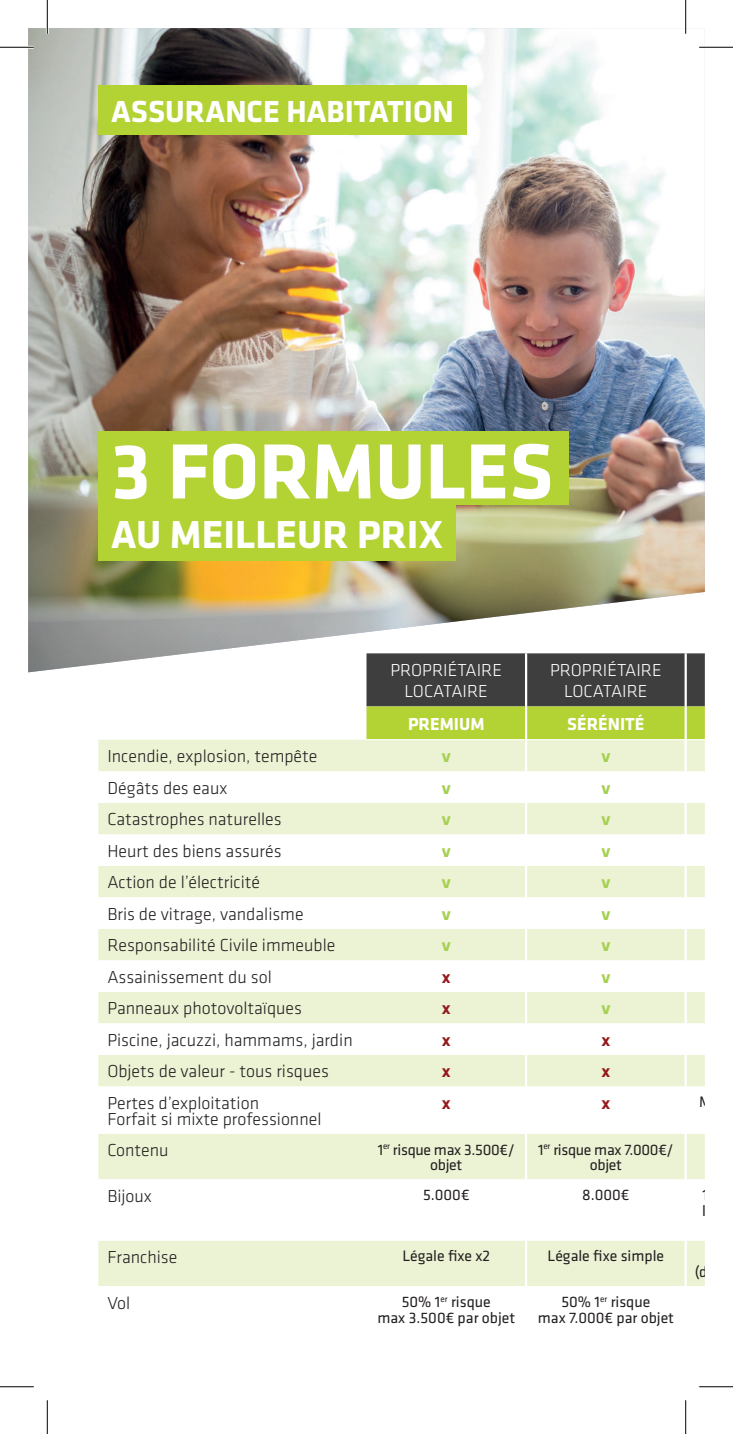
<style>
.page{position:relative;width:733px;height:1434px;background:#fff}
.page>*{position:absolute;margin:0;border:0;box-sizing:border-box;transform-origin:0 0}
.t1{font:700 81px "Klavika";color:#fff}
.t2{font:700 40.5px "Klavika";color:#fff}
.t3{font:700 31.5px "Klavika";color:#fff}
.t4{font:300 18px/15.8px "Klavika";color:#231f20}
.t5{font:300 18px/21.6px "Klavika";color:#fff;text-align:center}
.t6{font:700 18px "Klavika";color:#a6d052}
.t7{font:700 18px "Klavika";color:#fff}
.t8{font:700 18px "Klavika";color:#94191c}
.t9{font:15.75px/15.8px "Klavika";color:#231f20;text-align:center}
.t10{font:15.75px/15.8px "Klavika";letter-spacing:-.02em;color:#231f20;text-align:center}
</style>
<div class="page">
<img style="left:28px;top:28px;width:676px;height:644px">
<div style="left:98px;top:86px;width:368px;height:49px;background:#b3d234"></div>
<div style="left:98px;top:505px;width:358px;height:56px;background:#b3d234"></div>
<div style="left:98px;top:431px;width:470px;height:74px;background:#b3d234"></div>
<div style="left:98px;top:740px;width:606px;height:31px;background:#ecf3d4"></div>
<svg style="left:98px;top:803px;width:606px;height:483px;fill:#ecf3d4"></svg>
<svg style="left:366px;top:653px;width:338px;height:87px;background:#6f7a41"></svg>
<hr style="left:524px;top:740px;width:3px;height:31px;background:#fff">
<hr style="left:684px;top:740px;width:2px;height:31px;background:#fff">
<hr style="left:524px;top:803px;width:3px;height:31px;background:#fff">
<hr style="left:684px;top:803px;width:2px;height:31px;background:#fff">
<hr style="left:524px;top:834px;width:3px;height:32px;background:#fff">
<hr style="left:684px;top:834px;width:2px;height:32px;background:#fff">
<hr style="left:524px;top:866px;width:3px;height:31px;background:#fff">
<hr style="left:684px;top:866px;width:2px;height:31px;background:#fff">
<hr style="left:524px;top:897px;width:3px;height:32px;background:#fff">
<hr style="left:684px;top:897px;width:2px;height:32px;background:#fff">
<hr style="left:524px;top:929px;width:3px;height:31px;background:#fff">
<hr style="left:684px;top:929px;width:2px;height:31px;background:#fff">
<hr style="left:524px;top:960px;width:3px;height:32px;background:#fff">
<hr style="left:684px;top:960px;width:2px;height:32px;background:#fff">
<hr style="left:524px;top:992px;width:3px;height:31px;background:#fff">
<hr style="left:684px;top:992px;width:2px;height:31px;background:#fff">
<hr style="left:524px;top:1023px;width:3px;height:32px;background:#fff">
<hr style="left:684px;top:1023px;width:2px;height:32px;background:#fff">
<hr style="left:524px;top:1055px;width:3px;height:31px;background:#fff">
<hr style="left:684px;top:1055px;width:2px;height:31px;background:#fff">
<hr style="left:524px;top:1086px;width:3px;height:48px;background:#fff">
<hr style="left:684px;top:1086px;width:2px;height:48px;background:#fff">
<hr style="left:524px;top:1134px;width:3px;height:45px;background:#fff">
<hr style="left:684px;top:1134px;width:2px;height:45px;background:#fff">
<hr style="left:524px;top:1179px;width:3px;height:62px;background:#fff">
<hr style="left:684px;top:1179px;width:2px;height:62px;background:#fff">
<hr style="left:524px;top:1241px;width:3px;height:45px;background:#fff">
<hr style="left:684px;top:1241px;width:2px;height:45px;background:#fff">
<hr style="left:0;top:46px;width:34px;height:3px;background:#fff">
<hr style="left:699px;top:46px;width:33px;height:3px;background:#fff">
<hr style="left:46px;top:0;width:3px;height:34px;background:#fff">
<hr style="left:684px;top:0;width:2px;height:34px;background:#fff">
<hr style="left:0;top:47px;width:34px;height:1px;background:#000">
<hr style="left:699px;top:47px;width:33px;height:1px;background:#000">
<hr style="left:0;top:1386px;width:34px;height:1px;background:#000">
<hr style="left:699px;top:1386px;width:33px;height:1px;background:#000">
<hr style="left:47px;top:0;width:1px;height:34px;background:#000">
<hr style="left:47px;top:1400px;width:1px;height:34px;background:#000">
<hr style="left:685px;top:0;width:1px;height:34px;background:#000">
<hr style="left:685px;top:1400px;width:1px;height:34px;background:#000">
<h3 class="t3" style="left:111px;top:94px;width:344px">ASSURANCE HABITATION</h3>
<h1 class="t1" style="left:111px;top:427px;width:443px">3 FORMULES</h1>
<h2 class="t2" style="left:111px;top:512px;width:333px">AU MEILLEUR PRIX</h2>
<p class="t5" style="left:390px;top:659px;width:113px">PROPRIÉTAIRE<br>LOCATAIRE</p>
<p class="t5" style="left:550px;top:659px;width:113px">PROPRIÉTAIRE<br>LOCATAIRE</p>
<p class="t7" style="left:408px;top:714px;width:78px">PREMIUM</p>
<p class="t7" style="left:567px;top:714px;width:79px">SÉRÉNITÉ</p>
<p class="t4" style="left:107px;top:749px;width:211px">Incendie, explosion, tempête</p>
<p class="t6" style="left:441px;top:747px;width:10px">v</p>
<p class="t6" style="left:601px;top:747px;width:10px">v</p>
<p class="t4" style="left:107px;top:780px;width:121px">Dégâts des eaux</p>
<p class="t6" style="left:441px;top:778px;width:10px">v</p>
<p class="t6" style="left:601px;top:778px;width:10px">v</p>
<p class="t4" style="left:107px;top:812px;width:176px">Catastrophes naturelles</p>
<p class="t6" style="left:441px;top:810px;width:10px">v</p>
<p class="t6" style="left:601px;top:810px;width:10px">v</p>
<p class="t4" style="left:107px;top:843px;width:176px">Heurt des biens assurés</p>
<p class="t6" style="left:441px;top:841px;width:10px">v</p>
<p class="t6" style="left:601px;top:841px;width:10px">v</p>
<p class="t4" style="left:107px;top:875px;width:154px">Action de l’électricité</p>
<p class="t6" style="left:441px;top:873px;width:10px">v</p>
<p class="t6" style="left:601px;top:873px;width:10px">v</p>
<p class="t4" style="left:107px;top:906px;width:198px">Bris de vitrage, vandalisme</p>
<p class="t6" style="left:441px;top:904px;width:10px">v</p>
<p class="t6" style="left:601px;top:904px;width:10px">v</p>
<p class="t4" style="left:107px;top:938px;width:229px">Responsabilité Civile immeuble</p>
<p class="t6" style="left:441px;top:936px;width:10px">v</p>
<p class="t6" style="left:601px;top:936px;width:10px">v</p>
<p class="t4" style="left:107px;top:969px;width:166px">Assainissement du sol</p>
<p class="t8" style="left:441px;top:967px;width:10px">x</p>
<p class="t6" style="left:601px;top:967px;width:10px">v</p>
<p class="t4" style="left:107px;top:1001px;width:196px">Panneaux photovoltaïques</p>
<p class="t8" style="left:441px;top:999px;width:10px">x</p>
<p class="t6" style="left:601px;top:999px;width:10px">v</p>
<p class="t4" style="left:107px;top:1032px;width:247px">Piscine, jacuzzi, hammams, jardin</p>
<p class="t8" style="left:441px;top:1030px;width:10px">x</p>
<p class="t8" style="left:601px;top:1030px;width:10px">x</p>
<p class="t4" style="left:107px;top:1064px;width:223px">Objets de valeur - tous risques</p>
<p class="t8" style="left:441px;top:1062px;width:10px">x</p>
<p class="t8" style="left:601px;top:1062px;width:10px">x</p>
<p class="t4" style="left:107px;top:1095px;width:215px">Pertes d’exploitation<br>Forfait si mixte professionnel</p>
<p class="t8" style="left:441px;top:1093px;width:10px">x</p>
<p class="t8" style="left:601px;top:1093px;width:10px">x</p>
<p class="t4" style="left:107px;top:1143px;width:63px">Contenu</p>
<p class="t10" style="left:377px;top:1142px;width:138px">1<sup>er</sup> risque max 3.500€/ objet</p>
<p class="t10" style="left:538px;top:1142px;width:137px">1<sup>er</sup> risque max 7.000€/ objet</p>
<p class="t4" style="left:107px;top:1188px;width:46px">Bijoux</p>
<p class="t9" style="left:423px;top:1187px;width:48px">5.000€</p>
<p class="t9" style="left:582px;top:1187px;width:49px">8.000€</p>
<p class="t4" style="left:107px;top:1250px;width:71px">Franchise</p>
<p class="t9" style="left:402px;top:1249px;width:89px">Légale fixe x2</p>
<p class="t9" style="left:547px;top:1249px;width:118px">Légale fixe simple</p>
<p class="t4" style="left:107px;top:1295px;width:24px">Vol</p>
<p class="t9" style="left:377px;top:1294px;width:139px">50% 1<sup>er</sup> risque<br>max 3.500€ par objet</p>
<p class="t9" style="left:537px;top:1294px;width:138px">50% 1<sup>er</sup> risque<br>max 7.000€ par objet</p>
<p class="t9" style="left:694px;top:1264px;width:35px">(dom</p>
</div>
